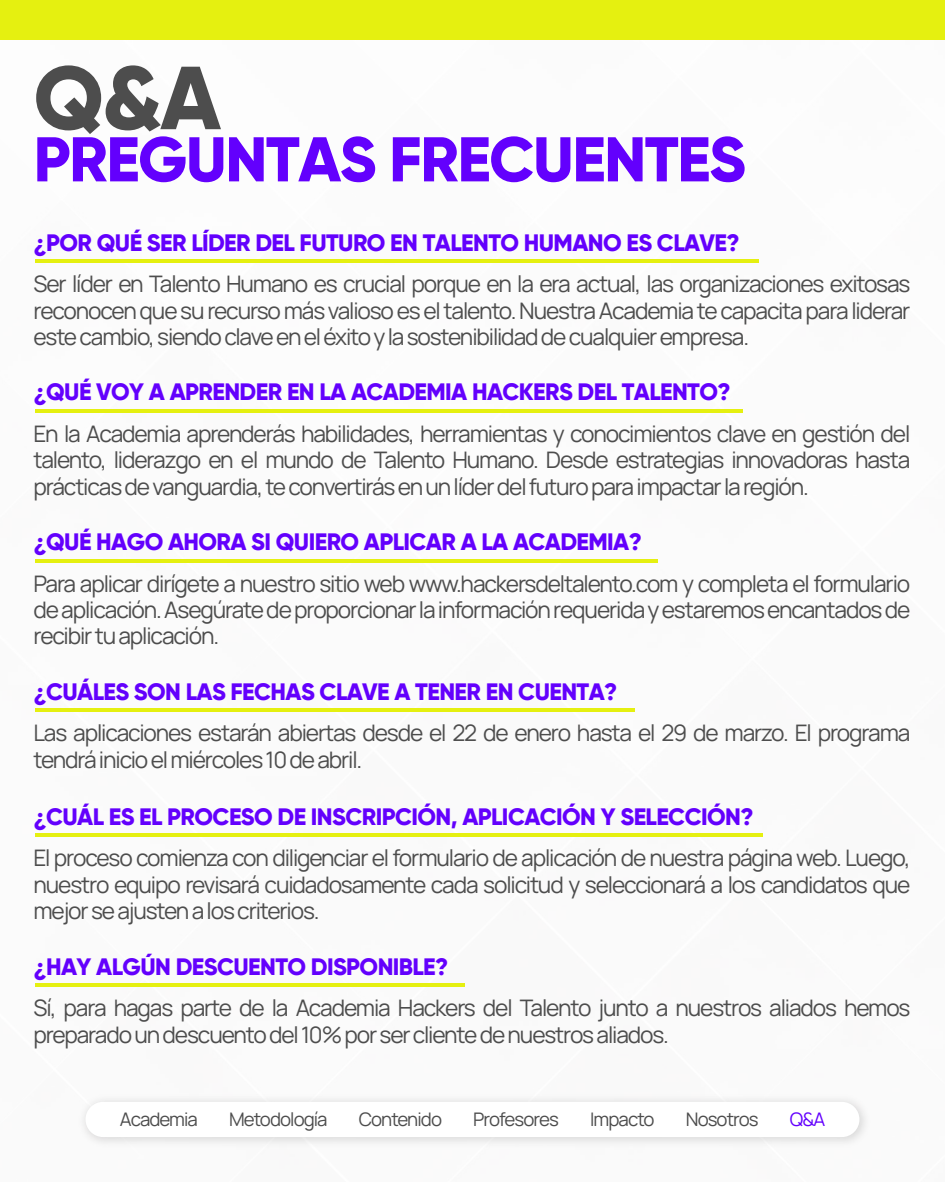
<style>
.page{position:relative;width:945px;height:1182px;background:#fff}
.page>*{position:absolute;margin:0;border:0;box-sizing:border-box;transform-origin:0 0}
.t1{font:800 89.25px "Gilroy";color:#4d4d4d}
.t2{font:800 63px "Gilroy";letter-spacing:-.025em;color:#6300fd}
.t3{font:800 23.62px "Gilroy";letter-spacing:-.025em;color:#6300fd}
.t4{font:22.75px/26.2px "Manrope";letter-spacing:-.05em;color:#4d4d4d;text-align:justify}
.t5{font:18.64px "Manrope";letter-spacing:-.05em;color:#4d4d4d}
.t6{font:18.64px "Manrope";color:#6300fd}
</style>
<div class="page">
<img style="left:0;top:39px;width:945px;height:948px">
<div style="left:0;top:0;width:945px;height:39px;background:#e5f010"></div>
<hr style="left:36px;top:260px;width:723px;height:3px;background:#e5f010">
<hr style="left:36px;top:409px;width:707px;height:3px;background:#e5f010">
<hr style="left:36px;top:559px;width:622px;height:3px;background:#e5f010">
<hr style="left:36px;top:708px;width:599px;height:3px;background:#e5f010">
<hr style="left:36px;top:833px;width:727px;height:3px;background:#e5f010">
<hr style="left:36px;top:983px;width:429px;height:3px;background:#e5f010">
<h1 class="t1" style="left:33px;top:42px;width:189px">Q&amp;A</h1>
<h2 class="t2" style="left:34px;top:120px;width:714px">PREGUNTAS FRECUENTES</h2>
<p class="t3" style="left:33px;top:228px;width:708px">¿POR QUÉ SER LÍDER DEL FUTURO EN TALENTO HUMANO ES CLAVE?</p>
<p class="t4" style="left:33px;top:269px;width:879px">Ser líder en Talento Humano es crucial porque en la era actual, las organizaciones exitosas reconocen que su recurso más valioso es el talento. Nuestra Academia te capacita para liderar este cambio, siendo clave en el éxito y la sostenibilidad de cualquier empresa.</p>
<p class="t3" style="left:33px;top:377px;width:699px">¿QUÉ VOY A APRENDER EN LA ACADEMIA HACKERS DEL TALENTO?</p>
<p class="t4" style="left:33px;top:419px;width:878px">En la Academia aprenderás habilidades, herramientas y conocimientos clave en gestión del talento, liderazgo en el mundo de Talento Humano. Desde estrategias innovadoras hasta prácticas de vanguardia, te convertirás en un líder del futuro para impactar la región.</p>
<p class="t3" style="left:33px;top:527px;width:610px">¿QUÉ HAGO AHORA SI QUIERO APLICAR A LA ACADEMIA?</p>
<p class="t4" style="left:33px;top:569px;width:878px">Para aplicar dirígete a nuestro sitio web www.hackersdeltalento.com y completa el formulario de aplicación. Asegúrate de proporcionar la información requerida y estaremos encantados de recibir tu aplicación.</p>
<p class="t3" style="left:33px;top:676px;width:585px">¿CUÁLES SON LAS FECHAS CLAVE A TENER EN CUENTA?</p>
<p class="t4" style="left:33px;top:718px;width:878px">Las aplicaciones estarán abiertas desde el 22 de enero hasta el 29 de marzo. El programa tendrá inicio el miércoles 10 de abril.</p>
<p class="t3" style="left:33px;top:801px;width:722px">¿CUÁL ES EL PROCESO DE INSCRIPCIÓN, APLICACIÓN Y SELECCIÓN?</p>
<p class="t4" style="left:33px;top:843px;width:878px">El proceso comienza con diligenciar el formulario de aplicación de nuestra página web. Luego, nuestro equipo revisará cuidadosamente cada solicitud y seleccionará a los candidatos que mejor se ajusten a los criterios.</p>
<p class="t3" style="left:33px;top:951px;width:416px">¿HAY ALGÚN DESCUENTO DISPONIBLE?</p>
<p class="t4" style="left:33px;top:993px;width:879px">Sí, para hagas parte de la Academia Hackers del Talento junto a nuestros aliados hemos preparado un descuento del 10% por ser cliente de nuestros aliados.</p>
<p class="t5" style="left:120px;top:1104px;width:80px">Academia</p>
<p class="t5" style="left:229px;top:1104px;width:100px">Metodología</p>
<p class="t5" style="left:359px;top:1104px;width:85px">Contenido</p>
<p class="t5" style="left:473px;top:1104px;width:87px">Profesores</p>
<p class="t5" style="left:590px;top:1104px;width:66px">Impacto</p>
<p class="t5" style="left:686px;top:1104px;width:74px">Nosotros</p>
<p class="t6" style="left:790px;top:1104px;width:37px">Q&amp;A</p>
</div>
